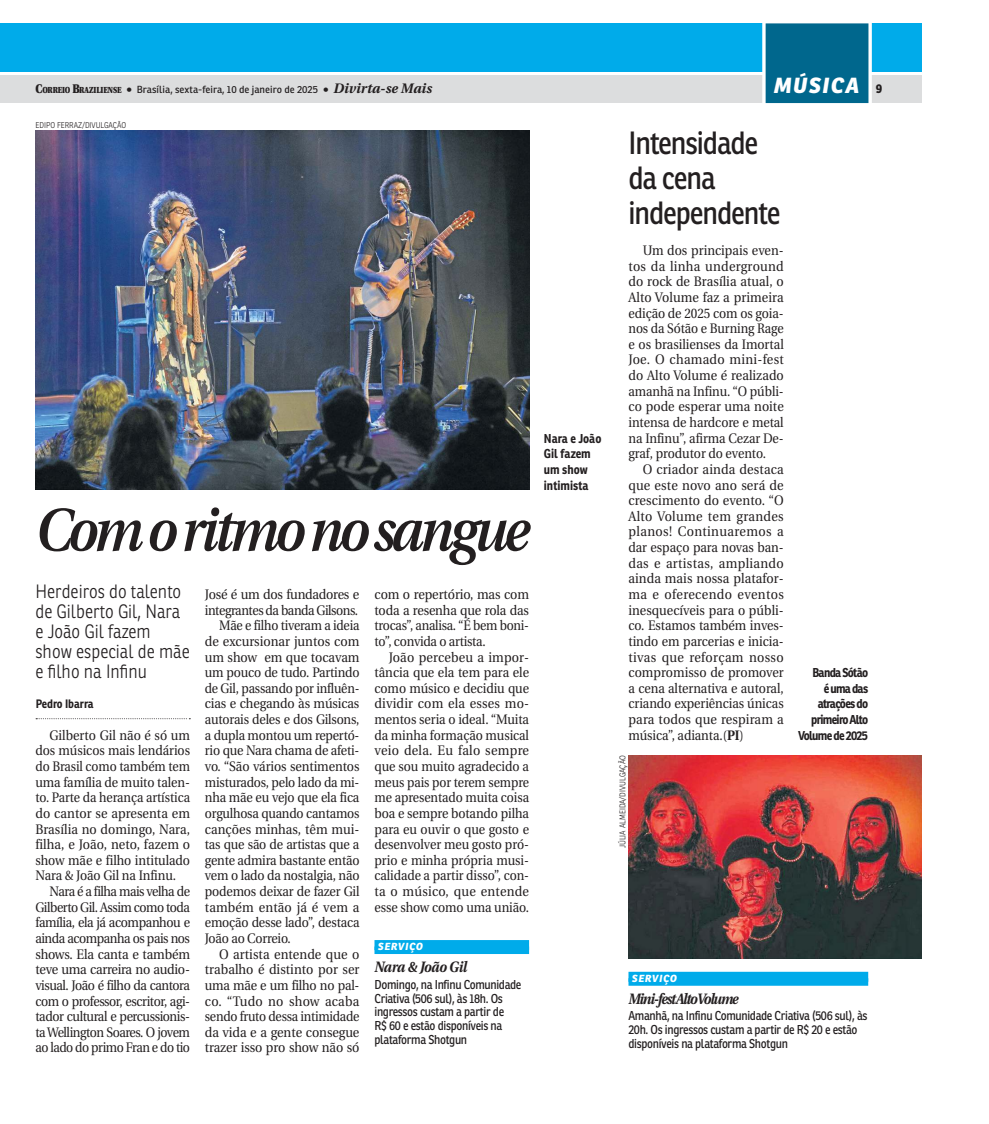
<style>
.page{position:relative;width:989px;height:1124px;background:#fff}
.page>*{position:absolute;margin:0;border:0;box-sizing:border-box;transform-origin:0 0}
.t1{font:italic 600 60px "Utopia";letter-spacing:-.07em;color:#231f20;scale:.9 1}
.t2{font:31.25px/35px "Ronnia";letter-spacing:-.04em;color:#231f20;scale:.9 1}
.t3{font:italic 800 21.25px "Ronnia";letter-spacing:.075em;color:#fff}
.t4{font:300 18.75px/20px "Ronnia";color:#231f20;scale:.9 1}
.t5{font:italic 700 15px "Utopia";letter-spacing:-.085em;color:#231f20;scale:.9 1}
.t6{font:italic 700 15px "Utopia";letter-spacing:-.025em;color:#231f20;scale:.9 1}
.t7{font:13.75px/15.6px "Utopia";letter-spacing:-.015em;color:#231f20;text-align:justify;scale:.92 1}
.t8{font:13.75px/15.6px "Utopia";letter-spacing:-.015em;color:#231f20;text-align:justify;scale:.91 1}
.t9{font:13.75px/15.6px "Utopia";letter-spacing:-.015em;color:#231f20;text-align:justify;scale:.9 1}
.t10{font:13.75px "Utopia";letter-spacing:-.015em;color:#231f20;scale:.89 1}
.t11{font:13.75px "Utopia";letter-spacing:.005em;color:#231f20;scale:.92 1}
.t12{font:13.75px "Utopia";letter-spacing:-.035em;color:#231f20;scale:.9 1}
.t13{font:13.75px "Utopia";letter-spacing:.015em;color:#231f20;scale:.92 1}
.t14{font:13.75px "Utopia";letter-spacing:.01em;color:#231f20;scale:.92 1}
.t15{font:12.5px/13.8px "Ronnia";letter-spacing:-.03em;color:#231f20;scale:.9 1}
.t16{font:700 12.5px/15.6px "Ronnia";letter-spacing:-.06em;color:#231f20;text-align:right;scale:.9 1}
.t17{font:700 12.5px/15.6px "Ronnia";color:#231f20;scale:.9 1}
.t18{font:800 12.5px "Ronnia";color:#231f20;scale:.9 1}
.t19{font:700 11.88px "Ronnia";color:#231f20;scale:.9 1}
.t20{font:10px "Ronnia";letter-spacing:.005em;color:#231f20}
.t21{font:italic 800 10px "Ronnia";letter-spacing:.075em;color:#fff}
.t22{font:300 8.12px "Ronnia";color:#231f20;scale:.9 1}
.s1{font-family:"Utopia";font-weight:900;font-size:12.5px}
.s2{font-family:"Utopia";font-weight:900;font-size:8.75px}
.s3{font-family:"Utopia";font-weight:700;font-style:italic;font-size:13.75px}
.s4{font-weight:700}
</style>
<div class="page">
<div style="left:0;top:75px;width:921px;height:28px;background:#dcddde"></div>
<div style="left:0;top:23px;width:921px;height:49px;background:#00abea"></div>
<img style="left:35px;top:130px;width:494px;height:360px">
<svg style="left:374px;top:940px;width:155px;height:6px"></svg>
<div style="left:374px;top:946px;width:155px;height:7px;background:#00abea"></div>
<svg style="left:36px;top:718px;width:154px;height:1px"></svg>
<img style="left:628px;top:755px;width:293px;height:203px">
<div style="left:628px;top:971px;width:240px;height:10px;background:#00abea"></div>
<div style="left:628px;top:978px;width:240px;height:7px;background:#00abea"></div>
<svg style="left:762px;top:23px;width:109px;height:81px"></svg>
<div style="left:765px;top:23px;width:103px;height:80px;background:#00678d"></div>
<h3 class="t3" style="left:774px;top:72px;width:87px">MÚSICA</h3>
<p class="t20" style="left:36px;top:85px;width:398px"><span class="s1">C</span><span class="s2">ORREIO</span> <span class="s1">B</span><span class="s2">RAZILIENSE</span> <span class="s1">•</span> Brasília, sexta-feira, 10 de janeiro de 2025 <span class="s1">•</span> <span class="s3">Divirta-se Mais</span></p>
<p class="t18" style="left:876px;top:84px;width:9px">9</p>
<p class="t22" style="left:36px;top:121px;width:102px">EDIPO FERRAZ/DIVULGAÇÃO</p>
<h1 class="t1" style="left:35px;top:507px;width:550px">Com o ritmo no sangue</h1>
<h3 class="t4" style="left:35px;top:581px;width:173px">Herdeiros do talento de Gilberto Gil, Nara e João Gil fazem show especial de mãe e filho na Infinu</h3>
<p class="t7" style="left:205px;top:586px;width:169px">José é um dos fundadores e</p>
<p class="t7" style="left:374px;top:586px;width:170px">com o repertório, mas com toda a resenha que rola das trocas”, analisa. “É bem boni&shy;to”, convida o artista.</p>
<p class="t7" style="left:374px;top:649px;width:170px;text-indent:14px">João percebeu a impor&shy;tância que ela tem para ele como músico e decidiu que dividir com ela esses mo&shy;mentos seria o ideal. “Muita da minha formação musical veio dela. Eu falo sempre que sou muito agradecido a meus pais por terem sempre me apresentado muita coisa boa e sempre botando pilha para eu ouvir o que gosto e desenvolver meu gosto pró&shy;prio e minha própria musi&shy;calidade a partir disso”, con&shy;ta o músico, que entende esse show como uma união.</p>
<p class="t21" style="left:378px;top:940px;width:46px">SERVIÇO</p>
<p class="t6" style="left:374px;top:960px;width:105px">Nara &amp; João Gil</p>
<p class="t15" style="left:374px;top:978px;width:165px">Domingo, na Infinu Comunidade<br>Criativa (506 sul), às 18h. Os ingressos custam a partir de<br>R$ 60 e estão disponíveis na plataforma Shotgun</p>
<p class="t12" style="left:205px;top:602px;width:172px">integrantes da banda Gilsons.</p>
<p class="t10" style="left:219px;top:618px;width:159px">Mãe e filho tiveram a ideia</p>
<p class="t7" style="left:205px;top:633px;width:169px">de excursionar juntos com</p>
<p class="t8" style="left:205px;top:649px;width:171px">um show em que tocavam</p>
<p class="t9" style="left:205px;top:664px;width:173px">um pouco de tudo. Partindo</p>
<p class="t10" style="left:205px;top:680px;width:175px">de Gil, passando por influên-</p>
<p class="t8" style="left:205px;top:696px;width:171px">cias e chegando às músicas</p>
<p class="t9" style="left:205px;top:711px;width:173px">autorais deles e dos Gilsons,</p>
<p class="t9" style="left:205px;top:727px;width:173px">a dupla montou um repertó-</p>
<p class="t9" style="left:205px;top:743px;width:173px">rio que Nara chama de afeti-</p>
<p class="t8" style="left:205px;top:758px;width:171px">vo. “São vários sentimentos</p>
<p class="t9" style="left:205px;top:774px;width:173px">misturados, pelo lado da mi-</p>
<p class="t9" style="left:205px;top:789px;width:173px">nha mãe eu vejo que ela fica</p>
<p class="t9" style="left:205px;top:805px;width:173px">orgulhosa quando cantamos</p>
<p class="t7" style="left:205px;top:821px;width:169px">canções minhas, têm mui-</p>
<p class="t9" style="left:205px;top:836px;width:173px">tas que são de artistas que a</p>
<p class="t9" style="left:205px;top:852px;width:173px">gente admira bastante então</p>
<p class="t9" style="left:205px;top:868px;width:173px">vem o lado da nostalgia, não</p>
<p class="t9" style="left:205px;top:883px;width:173px">podemos deixar de fazer Gil</p>
<p class="t14" style="left:205px;top:899px;width:169px">também então já é vem a</p>
<p class="t9" style="left:205px;top:914px;width:173px">emoção desse lado”, destaca</p>
<p class="t9" style="left:205px;top:930px;width:97px">João ao Correio.</p>
<p class="t11" style="left:219px;top:946px;width:154px">O artista entende que o</p>
<p class="t11" style="left:205px;top:961px;width:169px">trabalho é distinto por ser</p>
<p class="t9" style="left:205px;top:977px;width:173px">uma mãe e um filho no pal-</p>
<p class="t13" style="left:205px;top:993px;width:169px">co. “Tudo no show acaba</p>
<p class="t10" style="left:205px;top:1008px;width:175px">sendo fruto dessa intimidade</p>
<p class="t7" style="left:205px;top:1024px;width:169px">da vida e a gente consegue</p>
<p class="t7" style="left:205px;top:1039px;width:169px">trazer isso pro show não só</p>
<p class="t19" style="left:36px;top:699px;width:66px">Pedro Ibarra</p>
<p class="t8" style="left:35px;top:727px;width:171px;text-indent:14px">Gilberto Gil não é só um dos músicos mais lendários do Brasil como também tem uma família de muito talen&shy;to. Parte da herança artística do cantor se apresenta em Brasília no domingo, Nara, filha, e João, neto, fazem o show mãe e filho intitulado Nara &amp; João Gil na Infinu.</p>
<p class="t9" style="left:35px;top:883px;width:173px;text-indent:14px">Nara é a filha mais velha de Gilberto Gil. Assim como toda família, ela já acompanhou e ainda acompanha os pais nos shows. Ela canta e também teve uma carreira no audio&shy;visual. João é filho da cantora com o professor, escritor, agi&shy;tador cultural e percussionis&shy;ta Wellington Soares. O jovem ao lado do primo Fran e do tio</p>
<p class="t17" style="left:544px;top:431px;width:65px">Nara e João<br>Gil fazem um show intimista</p>
<h2 class="t2" style="left:628px;top:128px;width:170px">Intensidade da cena independente</h2>
<p class="t8" style="left:628px;top:243px;width:172px;text-indent:14px">Um dos principais even&shy;tos da linha underground do rock de Brasília atual, o Alto Volume faz a primeira edição de 2025 com os goia&shy;nos da Sótão e Burning Rage e os brasilienses da Imortal Joe. O chamado mini-fest do Alto Volume é realizado amanhã na Infinu. “O públi&shy;co pode esperar uma noite intensa de hardcore e metal na Infinu”, afirma Cezar De&shy;graf, produtor do evento.</p>
<p class="t7" style="left:628px;top:461px;width:170px;text-indent:14px">O criador ainda destaca que este novo ano será de crescimento do evento. “O Alto Volume tem grandes planos! Continuaremos a dar espaço para novas ban&shy;das e artistas, ampliando ainda mais nossa platafor&shy;ma e oferecendo eventos inesquecíveis para o públi&shy;co. Estamos também inves&shy;tindo em parcerias e inicia&shy;tivas que reforçam nosso compromisso de promover a cena alternativa e autoral, criando experiências únicas para todos que respiram a música”, adianta.(<span class="s4">PI</span>)</p>
<p class="t22" style="left:618px;top:848px;width:105px;rotate:-90deg">JÚLIA ALMEIDA/DIVULGAÇÃO</p>
<p class="t16" style="left:798px;top:666px;width:79px">Banda Sótão<br>é uma das atrações do primeiro Alto<br>Volume de 2025</p>
<p class="t21" style="left:632px;top:972px;width:46px">SERVIÇO</p>
<p class="t5" style="left:628px;top:992px;width:124px">Mini-fest Alto Volume</p>
<p class="t15" style="left:628px;top:1009px;width:267px">Amanhã, na Infinu Comunidade Criativa (506 sul), às<br>20h. Os ingressos custam a partir de R$ 20 e estão disponíveis na plataforma Shotgun</p>
</div>
